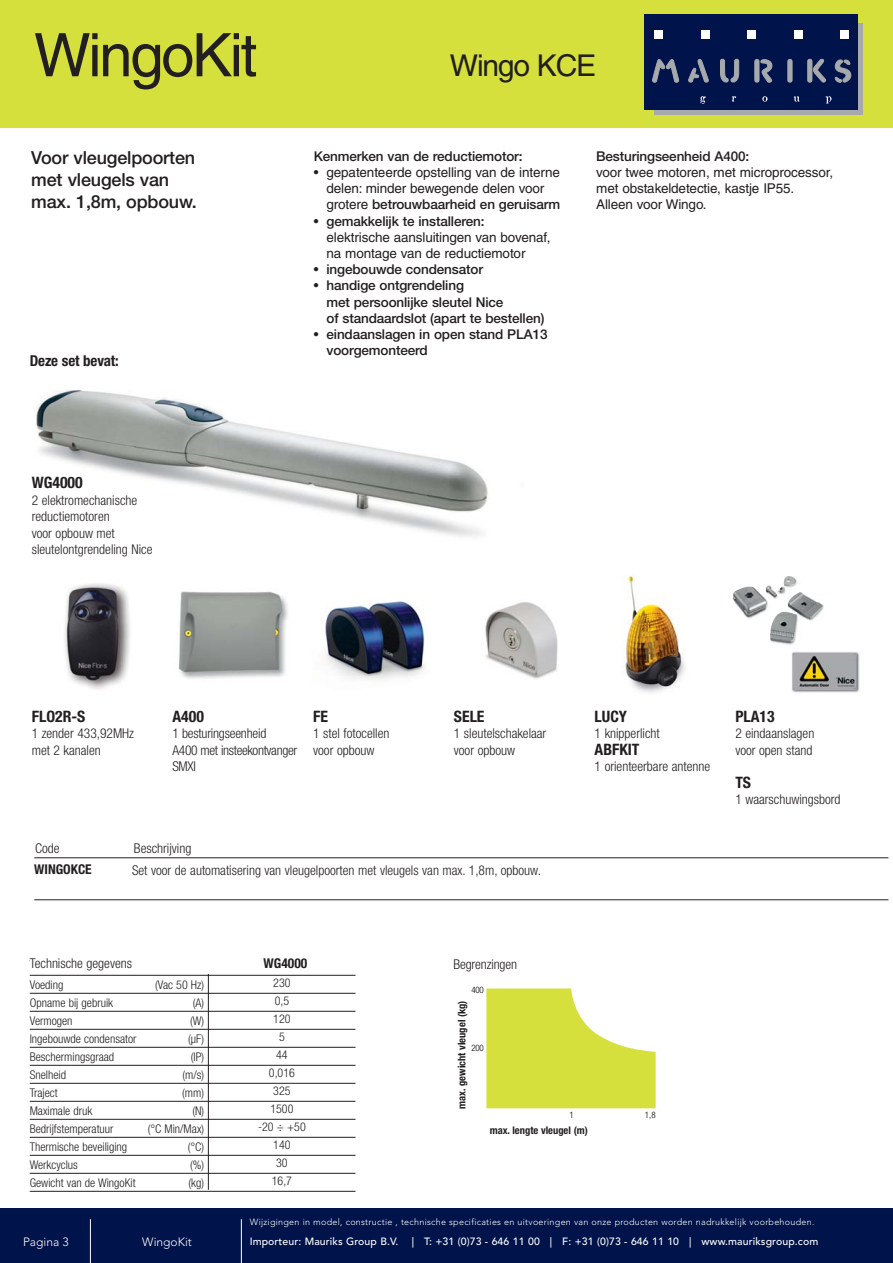
<style>
.page{position:relative;width:893px;height:1263px;background:#fff}
.page>*{position:absolute;margin:0;border:0;box-sizing:border-box;transform-origin:0 0}
.t1{font:60px "Helvetica";letter-spacing:-.04em;color:#231f20}
.t2{font:30px "Helvetica";letter-spacing:-.04em;color:#231f20}
.t3{font:500 18px/21.6px "Helvetica Neue";letter-spacing:-.01em;color:#231f20}
.t4{font:700 condensed 15.75px "Helvetica Neue";color:#231f20}
.t5{font:700 condensed 15px "Helvetica Neue";letter-spacing:-.01em;color:#231f20}
.t6{font:300 condensed 13.5px/16.5px "Helvetica Neue";color:#231f20}
.t7{font:500 13.5px/16.2px "Helvetica Neue";letter-spacing:-.01em;color:#231f20}
.t8{font:13.5px/16.2px "Helvetica";letter-spacing:-.01em;color:#231f20}
.t9{font:300 condensed 13.5px/16.5px "Helvetica Neue";letter-spacing:-.025em;color:#231f20}
.t10{font:700 condensed 13.5px "Helvetica Neue";color:#231f20}
.t11{font:300 condensed 12px/18px "Helvetica Neue";color:#231f20;text-align:center}
.t12{font:300 12px "Avenir";color:#fff}
.t13{font:500 10.5px "Avenir";letter-spacing:.01em;color:#fff}
.t14{font:700 condensed 10.5px "Helvetica Neue";color:#231f20}
.t15{font:300 9px "Avenir";letter-spacing:.03em;color:#fff}
.t16{font:300 condensed 8.85px "Helvetica Neue";letter-spacing:-.025em;color:#000}
.s1{font-family:"Helvetica";font-weight:400}
</style>
<div class="page">
<div style="left:0;top:0;width:893px;height:128px;background:#d6e03d"></div>
<svg style="left:486px;top:988px;width:170px;height:120px"></svg>
<img style="left:36px;top:390px;width:453px;height:147px">
<img style="left:64px;top:583px;width:66px;height:107px">
<img style="left:178px;top:591px;width:110px;height:88px">
<img style="left:321px;top:601px;width:104px;height:80px">
<img style="left:622px;top:575px;width:63px;height:118px">
<img style="left:733px;top:576px;width:91px;height:69px">
<img style="left:792px;top:652px;width:68px;height:41px">
<img style="left:485px;top:602px;width:73px;height:77px">
<hr style="left:30px;top:975px;width:325px;height:1px;background:#231f20">
<hr style="left:30px;top:993px;width:325px;height:1px;background:#231f20">
<hr style="left:30px;top:1011px;width:325px;height:1px;background:#231f20">
<hr style="left:30px;top:1029px;width:325px;height:1px;background:#231f20">
<hr style="left:30px;top:1047px;width:325px;height:1px;background:#231f20">
<hr style="left:30px;top:1065px;width:325px;height:1px;background:#231f20">
<hr style="left:30px;top:1083px;width:325px;height:1px;background:#231f20">
<hr style="left:30px;top:1101px;width:325px;height:1px;background:#231f20">
<hr style="left:30px;top:1119px;width:325px;height:1px;background:#231f20">
<hr style="left:30px;top:1137px;width:325px;height:1px;background:#231f20">
<hr style="left:30px;top:1155px;width:325px;height:1px;background:#231f20">
<hr style="left:30px;top:1173px;width:325px;height:1px;background:#231f20">
<hr style="left:30px;top:1191px;width:325px;height:1px;background:#231f20">
<hr style="left:208px;top:974px;width:1px;height:216px;background:#231f20">
<hr style="left:34px;top:857px;width:854px;height:1px;background:#231f20">
<hr style="left:34px;top:899px;width:854px;height:1px;background:#231f20">
<div style="left:0;top:1208px;width:893px;height:55px;background:#00134a"></div>
<hr style="left:90px;top:1219px;width:1px;height:44px;background:#fff">
<hr style="left:241px;top:1219px;width:1px;height:44px;background:#fff">
<div style="left:655px;top:23px;width:208px;height:92px;background:#a7a9ac"></div>
<div style="left:644px;top:14px;width:214px;height:96px;background:#00134a"></div>
<svg style="left:787px;top:59px;width:6px;height:24px"></svg>
<svg style="left:688px;top:59px;width:21px;height:24px"></svg>
<svg style="left:754px;top:59px;width:18px;height:24px"></svg>
<svg style="left:652px;top:59px;width:27px;height:24px"></svg>
<svg style="left:807px;top:59px;width:19px;height:24px"></svg>
<svg style="left:835px;top:59px;width:16px;height:24px"></svg>
<div style="left:655px;top:30px;width:8px;height:9px;background:#fff"></div>
<div style="left:701px;top:30px;width:8px;height:9px;background:#fff"></div>
<div style="left:748px;top:30px;width:8px;height:9px;background:#fff"></div>
<div style="left:794px;top:30px;width:8px;height:9px;background:#fff"></div>
<div style="left:841px;top:30px;width:8px;height:9px;background:#fff"></div>
<svg style="left:700px;top:96px;width:6px;height:8px"></svg>
<svg style="left:720px;top:59px;width:19px;height:42px"></svg>
<svg style="left:762px;top:96px;width:6px;height:6px"></svg>
<svg style="left:794px;top:96px;width:5px;height:6px"></svg>
<svg style="left:825px;top:96px;width:7px;height:8px"></svg>
<h1 class="t1" style="left:34px;top:33px;width:225px">WingoKit</h1>
<h2 class="t2" style="left:450px;top:55px;width:148px">Wingo KCE</h2>
<h3 class="t3" style="left:31px;top:149px;width:167px">Voor vleugelpoorten met vleugels van max. 1,8m, opbouw.</h3>
<p class="t7" style="left:314px;top:149px;width:210px">Kenmerken van de reductiemotor:</p>
<p class="t8" style="left:314px;top:165px;width:248px;text-align:center">• gepatenteerde opstelling van de interne delen: minder bewegende delen voor</p>
<p class="t7" style="left:326px;top:198px;width:235px"><span class="s1">grotere</span> betrouwbaarheid en geruisarm</p>
<p class="t7" style="left:314px;top:214px;width:172px"><span class="s1">•</span> gemakkelijk te installeren:</p>
<p class="t8" style="left:326px;top:230px;width:225px">elektrische aansluitingen van bovenaf, na montage van de reductiemotor</p>
<p class="t7" style="left:314px;top:263px;width:171px"><span class="s1">•</span> ingebouwde condensator</p>
<p class="t7" style="left:326px;top:279px;width:219px;text-indent:-13px"><span class="s1">•</span> handige ontgrendeling<br>met persoonlijke sleutel Nice<br>of standaardslot (apart te bestellen)</p>
<p class="t7" style="left:326px;top:327px;width:223px;text-indent:-13px"><span class="s1">•</span> eindaanslagen in open stand PLA13 voorgemonteerd</p>
<p class="t5" style="left:30px;top:356px;width:90px">Deze set bevat:</p>
<p class="t7" style="left:596px;top:149px;width:154px">Besturingseenheid A400:</p>
<p class="t8" style="left:596px;top:165px;width:238px">voor twee motoren, met microprocessor, met obstakeldetectie, kastje IP55.<br>Alleen voor Wingo.</p>
<p class="t4" style="left:32px;top:477px;width:52px">WG4000</p>
<p class="t6" style="left:32px;top:493px;width:122px">2 elektromechanische reductiemotoren<br>voor opbouw met sleutelontgrendeling Nice</p>
<p class="t4" style="left:32px;top:710px;width:55px">FLO2R-S</p>
<p class="t6" style="left:32px;top:726px;width:104px">1 zender 433,92MHz met 2 kanalen</p>
<p class="t4" style="left:172px;top:710px;width:33px">A400</p>
<p class="t9" style="left:172px;top:726px;width:126px">1 besturingseenheid<br>A400 met insteekontvanger<br>SMXI</p>
<p class="t4" style="left:313px;top:710px;width:16px">FE</p>
<p class="t6" style="left:313px;top:726px;width:78px">1 stel fotocellen voor opbouw</p>
<p class="t6" style="left:35px;top:841px;width:26px">Code</p>
<p class="t6" style="left:134px;top:841px;width:59px">Beschrijving</p>
<p class="t4" style="left:454px;top:710px;width:32px">SELE</p>
<p class="t6" style="left:454px;top:726px;width:94px">1 sleutelschakelaar voor opbouw</p>
<p class="t10" style="left:34px;top:865px;width:59px">WINGOKCE</p>
<p class="t6" style="left:132px;top:863px;width:410px">Set voor de automatisering van vleugelpoorten met vleugels van max. 1,8m, opbouw.</p>
<p class="t6" style="left:30px;top:956px;width:104px">Technische gegevens</p>
<p class="t10" style="left:264px;top:958px;width:45px">WG4000</p>
<p class="t6" style="left:30px;top:958px;width:104px">Technische gegevens</p>
<p class="t10" style="left:260px;top:960px;width:45px">WG4000</p>
<p class="t6" style="left:454px;top:957px;width:65px">Begrenzingen</p>
<p class="t4" style="left:595px;top:710px;width:34px">LUCY</p>
<p class="t6" style="left:595px;top:726px;width:67px">1 knipperlicht</p>
<p class="t4" style="left:595px;top:743px;width:46px">ABFKIT</p>
<p class="t6" style="left:595px;top:759px;width:117px">1 orienteerbare antenne</p>
<p class="t4" style="left:735px;top:710px;width:41px">PLA13</p>
<p class="t6" style="left:735px;top:726px;width:81px">2 eindaanslagen voor open stand</p>
<p class="t4" style="left:735px;top:776px;width:17px">TS</p>
<p class="t6" style="left:735px;top:792px;width:107px">1 waarschuwingsbord</p>
<p class="t11" style="left:30px;top:977px;width:35px">Voeding</p>
<p class="t11" style="left:155px;top:977px;width:50px">(Vac 50 Hz)</p>
<p class="t11" style="left:30px;top:995px;width:85px">Opname bij gebruik</p>
<p class="t11" style="left:193px;top:995px;width:13px">(A)</p>
<p class="t11" style="left:30px;top:1013px;width:44px">Vermogen</p>
<p class="t11" style="left:190px;top:1013px;width:15px">(W)</p>
<p class="t11" style="left:30px;top:1031px;width:108px">Ingebouwde condensator</p>
<p class="t11" style="left:188px;top:1031px;width:17px">(µF)</p>
<p class="t11" style="left:30px;top:1049px;width:86px">Beschermingsgraad</p>
<p class="t11" style="left:191px;top:1049px;width:15px">(IP)</p>
<p class="t11" style="left:30px;top:1067px;width:38px">Snelheid</p>
<p class="t11" style="left:183px;top:1067px;width:23px">(m/s)</p>
<p class="t11" style="left:30px;top:1085px;width:29px">Traject</p>
<p class="t11" style="left:182px;top:1085px;width:23px">(mm)</p>
<p class="t11" style="left:30px;top:1103px;width:64px">Maximale druk</p>
<p class="t11" style="left:192px;top:1103px;width:13px">(N)</p>
<p class="t11" style="left:30px;top:1121px;width:85px">Bedrijfstemperatuur</p>
<p class="t11" style="left:148px;top:1121px;width:58px">(°C Min/Max)</p>
<p class="t11" style="left:30px;top:1139px;width:99px">Thermische beveiliging</p>
<p class="t11" style="left:188px;top:1139px;width:18px">(°C)</p>
<p class="t11" style="left:30px;top:1157px;width:50px">Werkcyclus</p>
<p class="t11" style="left:190px;top:1157px;width:15px">(%)</p>
<p class="t11" style="left:30px;top:1175px;width:107px">Gewicht van de WingoKit</p>
<p class="t11" style="left:189px;top:1175px;width:17px">(kg)</p>
<p class="t12" style="left:23px;top:1236px;width:47px">Pagina 3</p>
<p class="t12" style="left:142px;top:1236px;width:51px">WingoKit</p>
<p class="t11" style="left:258px;top:975px;width:49px">230<br>0,5<br>120<br>5<br>44<br>0,016<br>325<br>1500<br>-20 ÷ +50<br>140<br>30<br>16,7</p>
<p class="t16" style="left:471px;top:987px;width:14px">400</p>
<p class="t14" style="left:458px;top:1109px;width:110px;rotate:-90deg">max. gewicht vleugel (kg)</p>
<p class="t16" style="left:471px;top:1045px;width:14px">200</p>
<p class="t16" style="left:570px;top:1111px;width:6px">1</p>
<p class="t16" style="left:645px;top:1111px;width:12px">1,8</p>
<p class="t14" style="left:490px;top:1127px;width:100px">max. lengte vleugel (m)</p>
<p class="t15" style="left:250px;top:1218px;width:566px">Wijzigingen in model, constructie , technische specificaties en uitvoeringen van onze producten worden nadrukkelijk voorbehouden.</p>
<p class="t13" style="left:250px;top:1237px;width:150px">Importeur: Mauriks Group B.V.</p>
<p class="t13" style="left:412px;top:1237px;width:408px">| T: +31 (0)73 - 646 11 00 | F: +31 (0)73 - 646 11 10 | www.mauriksgroup.com</p>
</div>
